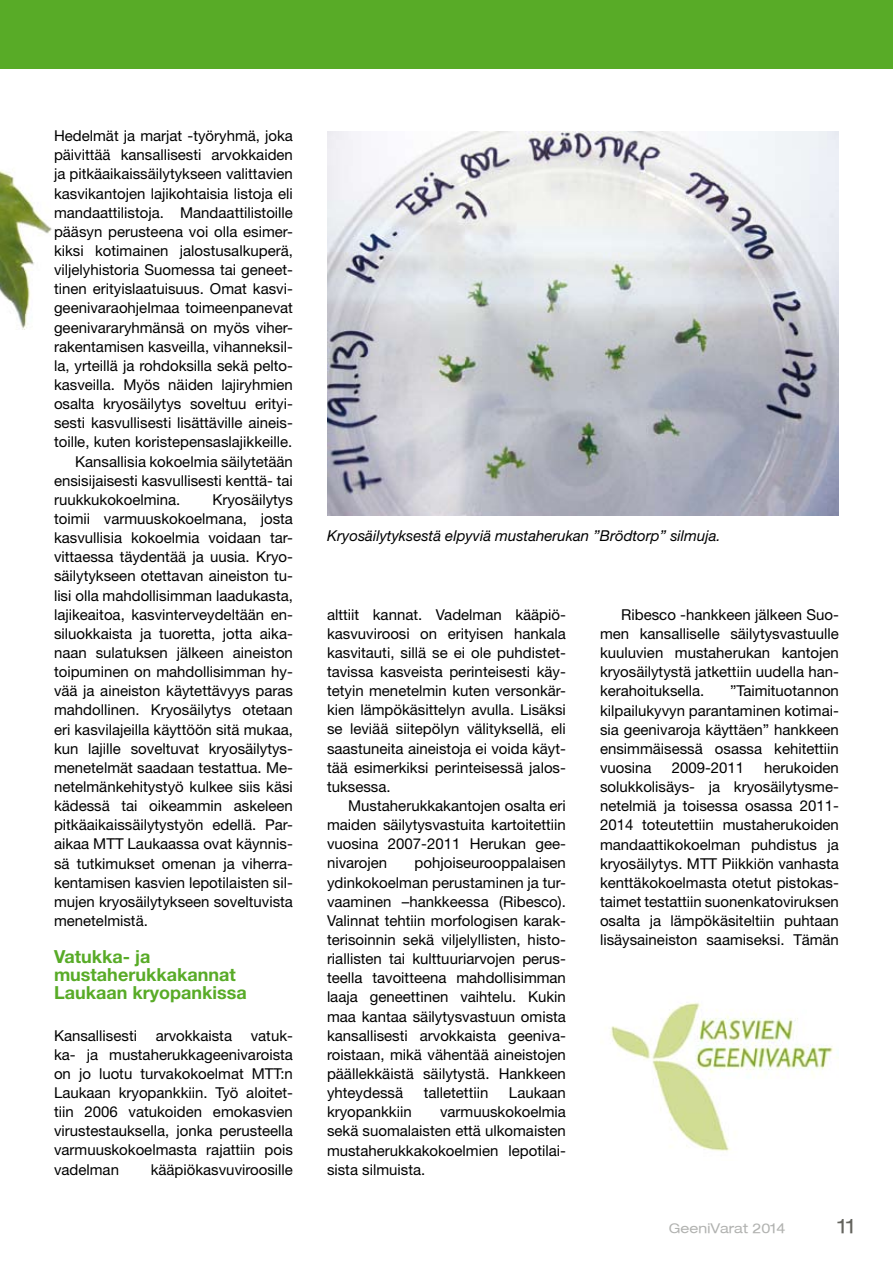
<style>
.page{position:relative;width:893px;height:1263px;background:#fff}
.page>*{position:absolute;margin:0;border:0;box-sizing:border-box;transform-origin:0 0}
.t1{font:19.5px "Helvetica Neue Extended";color:#64645e}
.t2{font:700 18px/18px "Helvetica Neue LT Std";color:#58ab27}
.t3{font:15px/19.2px "Helvetica Neue LT Std";color:#000;text-align:justify}
.t4{font:italic 15px "Helvetica Neue LT Std";color:#000}
.t5{font:13.5px "Helvetica Neue Extended";color:#b1b2b0}
</style>
<div class="page">
<img style="left:0;top:170px;width:52px;height:160px">
<img style="left:610px;top:1003px;width:229px;height:148px">
<img style="left:327px;top:132px;width:512px;height:384px">
<div style="left:0;top:0;width:893px;height:69px;background:#58ab27"></div>
<p class="t3" style="left:54px;top:126px;width:240px">Hedelmät ja marjat -työryhmä, joka</p>
<p class="t3" style="left:54px;top:145px;width:240px">päivittää kansallisesti arvokkaiden</p>
<p class="t3" style="left:54px;top:164px;width:240px">ja pitkäaikaissäilytykseen valittavien</p>
<p class="t3" style="left:54px;top:183px;width:240px">kasvikantojen lajikohtaisia listoja eli</p>
<p class="t3" style="left:54px;top:203px;width:240px">mandaattilistoja. Mandaattilistoille</p>
<p class="t3" style="left:54px;top:222px;width:240px">pääsyn perusteena voi olla esimer-</p>
<p class="t3" style="left:54px;top:241px;width:240px">kiksi kotimainen jalostusalkuperä,</p>
<p class="t3" style="left:54px;top:260px;width:240px">viljelyhistoria Suomessa tai geneet-</p>
<p class="t3" style="left:54px;top:279px;width:240px">tinen erityislaatuisuus. Omat kasvi-</p>
<p class="t3" style="left:54px;top:298px;width:240px">geenivaraohjelmaa toimeenpanevat</p>
<p class="t3" style="left:54px;top:317px;width:240px">geenivararyhmänsä on myös viher-</p>
<p class="t3" style="left:54px;top:337px;width:240px">rakentamisen kasveilla, vihanneksil-</p>
<p class="t3" style="left:54px;top:356px;width:240px">la, yrteillä ja rohdoksilla sekä pelto-</p>
<p class="t3" style="left:54px;top:375px;width:240px">kasveilla. Myös näiden lajiryhmien</p>
<p class="t3" style="left:54px;top:394px;width:240px">osalta kryosäilytys soveltuu erityi-</p>
<p class="t3" style="left:54px;top:413px;width:240px">sesti kasvullisesti lisättäville aineis-</p>
<p class="t3" style="left:54px;top:432px;width:240px">toille, kuten koristepensaslajikkeille.</p>
<p class="t3" style="left:75px;top:451px;width:219px">Kansallisia kokoelmia säilytetään</p>
<p class="t3" style="left:54px;top:471px;width:240px">ensisijaisesti kasvullisesti kenttä- tai</p>
<p class="t3" style="left:54px;top:490px;width:128px">ruukkukokoelmina.</p>
<p class="t3" style="left:54px;top:490px;width:240px;text-indent:158px">Kryosäilytys toimii varmuuskokoelmana, josta kasvullisia kokoelmia voidaan tar&shy;vittaessa täydentää ja uusia. Kryo&shy;säilytykseen otettavan aineiston tu&shy;lisi olla mahdollisimman laadukasta, lajikeaitoa, kasvinterveydeltään en&shy;siluokkaista ja tuoretta, jotta aika&shy;naan sulatuksen jälkeen aineiston toipuminen on mahdollisimman hy&shy;vää ja aineiston käytettävyys paras mahdollinen. Kryosäilytys otetaan eri kasvilajeilla käyttöön sitä mukaa, kun lajille soveltuvat kryosäilytys&shy;menetelmät saadaan testattua. Me&shy;netelmänkehitystyö kulkee siis käsi kädessä tai oikeammin askeleen pitkäaikaissäilytystyön edellä. Par&shy;aikaa MTT Laukaassa ovat käynnis&shy;sä tutkimukset omenan ja viherra&shy;kentamisen kasvien lepotilaisten sil&shy;mujen kryosäilytykseen soveltuvista menetelmistä.</p>
<p class="t2" style="left:54px;top:947px;width:194px">Vatukka- ja mustaherukkakannat<br>Laukaan kryopankissa</p>
<p class="t3" style="left:54px;top:1025px;width:240px">Kansallisesti arvokkaista vatuk&shy;ka- ja mustaherukkageenivaroista on jo luotu turvakokoelmat MTT:n Laukaan kryopankkiin. Työ aloitet&shy;tiin 2006 vatukoiden emokasvien virustestauksella, jonka perusteella varmuuskokoelmasta rajattiin pois vadelman</p>
<p class="t3" style="left:151px;top:1159px;width:144px">kääpiökasvuviroosille</p>
<p class="t4" style="left:327px;top:526px;width:395px">Kryosäilytyksestä elpyviä mustaherukan ”Brödtorp” silmuja.</p>
<p class="t3" style="left:327px;top:604px;width:240px">alttiit kannat. Vadelman kääpiö&shy;kasvuviroosi on erityisen hankala kasvitauti, sillä se ei ole puhdistet&shy;tavissa kasveista perinteisesti käy&shy;tetyin menetelmin kuten versonkär&shy;kien lämpökäsittelyn avulla. Lisäksi se leviää siitepölyn välityksellä, eli saastuneita aineistoja ei voida käyt&shy;tää esimerkiksi perinteisessä jalos&shy;tuksessa.</p>
<p class="t3" style="left:327px;top:796px;width:240px;text-indent:21px">Mustaherukkakantojen osalta eri maiden säilytysvastuita kartoitettiin vuosina 2007-2011 Herukan gee&shy;nivarojen</p>
<p class="t3" style="left:327px;top:853px;width:240px;text-indent:88px">pohjoiseurooppalaisen ydinkokoelman perustaminen ja tur&shy;vaaminen –hankkeessa (Ribesco).<br>Valinnat tehtiin morfologisen karak&shy;terisoinnin sekä viljelyllisten, histo&shy;riallisten tai kulttuuriarvojen perus&shy;teella tavoitteena mahdollisimman laaja geneettinen vaihtelu. Kukin maa kantaa säilytysvastuun omista kansallisesti arvokkaista geeniva&shy;roistaan, mikä vähentää aineistojen päällekkäistä säilytystä. Hankkeen yhteydessä</p>
<p class="t3" style="left:424px;top:1083px;width:66px">talletettiin</p>
<p class="t3" style="left:509px;top:1083px;width:58px">Laukaan</p>
<p class="t3" style="left:327px;top:1102px;width:240px;text-indent:113px">varmuuskokoelmia sekä suomalaisten että ulkomaisten mustaherukkakokoelmien lepotilai&shy;sista silmuista.</p>
<p class="t3" style="left:327px;top:1102px;width:86px">kryopankkiin</p>
<p class="t3" style="left:600px;top:605px;width:240px;text-indent:21px">Ribesco -hankkeen jälkeen Suo&shy;men kansalliselle säilytysvastuulle kuuluvien mustaherukan kantojen kryosäilytystä jatkettiin uudella han&shy;kerahoituksella.</p>
<p class="t3" style="left:600px;top:681px;width:240px;text-indent:130px">”Taimituotannon kilpailukyvyn parantaminen kotimai&shy;sia geenivaroja käyttäen” hankkeen ensimmäisessä osassa kehitettiin vuosina</p>
<p class="t3" style="left:600px;top:758px;width:240px;text-indent:164px">herukoiden solukkolisäys- ja kryosäilytysme&shy;netelmiä ja toisessa osassa 2011- 2014 toteutettiin mustaherukoiden mandaattikokoelman puhdistus ja kryosäilytys. MTT Piikkiön vanhasta kenttäkokoelmasta otetut pistokas&shy;taimet testattiin suonenkatoviruksen osalta ja lämpökäsiteltiin puhtaan lisäysaineiston saamiseksi. Tämän</p>
<p class="t3" style="left:672px;top:758px;width:74px">2009-2011</p>
<p class="t5" style="left:669px;top:1220px;width:118px">GeeniVarat 2014</p>
<h1 class="t1" style="left:838px;top:1214px;width:19px">11</h1>
</div>
